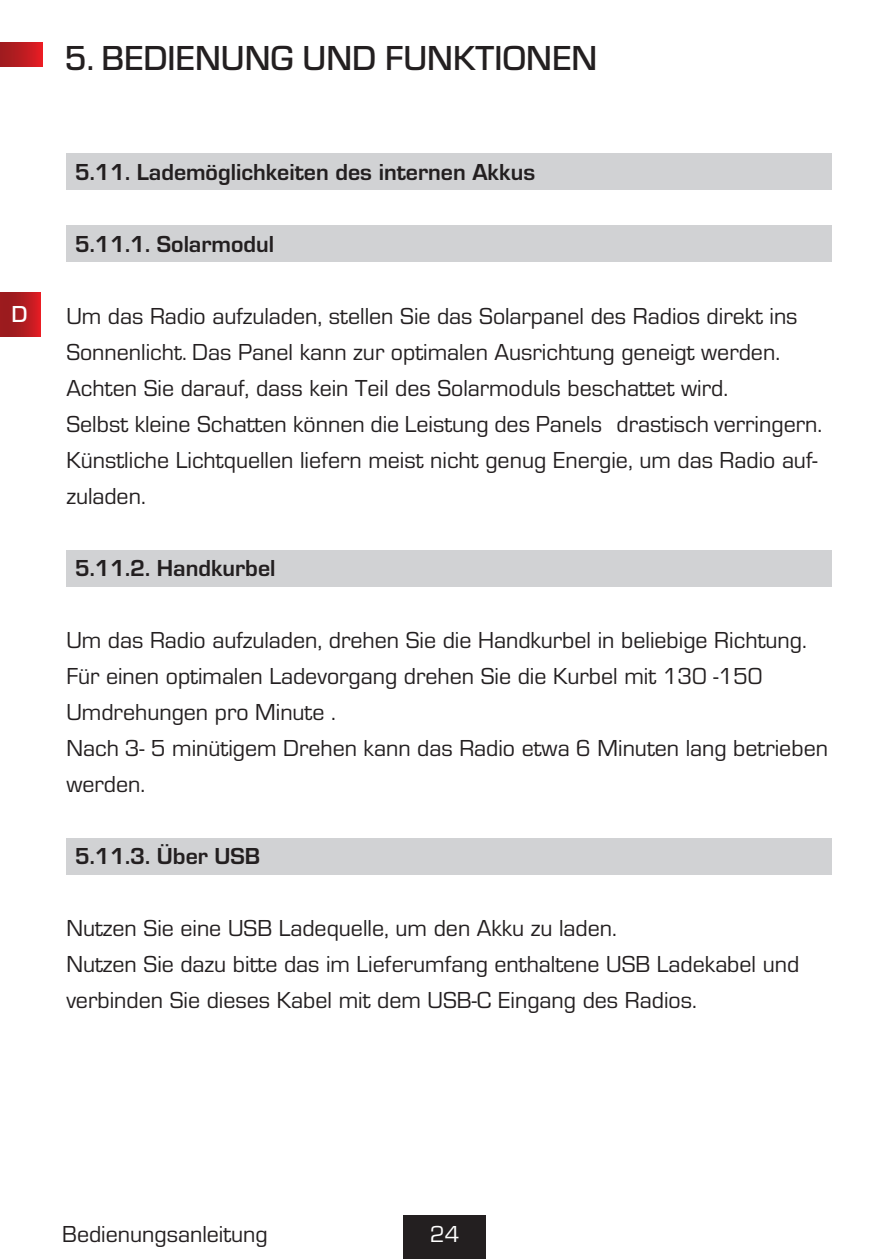
<style>
.page{position:relative;width:893px;height:1259px;background:#fff}
.page>*{position:absolute;margin:0;border:0;box-sizing:border-box;transform-origin:0 0}
.t1{font:500 36px "Eurostile OT";color:#231f20}
.t2{font:24px/36px "Eurostile OT";color:#231f20}
.t3{font:700 24px "Eurostile OT";color:#231f20}
.t4{font:24px "Eurostile OT";color:#fff}
.t5{font:500 24px "Eurostile OT";color:#fff}
</style>
<div class="page">
<svg style="left:0;top:293px;width:41px;height:43px;background:#b21b1f"></svg>
<div style="left:403px;top:1215px;width:83px;height:44px;background:#231f20"></div>
<div style="left:0;top:43px;width:42px;height:24px;background:linear-gradient(to right,#971c1e,#e11c24)"></div>
<div style="left:66px;top:153px;width:766px;height:37px;background:#d1d2d4"></div>
<div style="left:66px;top:225px;width:766px;height:37px;background:#d1d2d4"></div>
<div style="left:66px;top:549px;width:766px;height:37px;background:#d1d2d4"></div>
<div style="left:66px;top:837px;width:766px;height:37px;background:#d1d2d4"></div>
<p class="t5" style="left:12px;top:301px;width:18px">D</p>
<h1 class="t1" style="left:65px;top:38px;width:534px">5. BEDIENUNG UND FUNKTIONEN</h1>
<p class="t3" style="left:75px;top:159px;width:462px">5.11. Lademöglichkeiten des internen Akkus</p>
<p class="t3" style="left:75px;top:231px;width:201px">5.11.1. Solarmodul</p>
<p class="t2" style="left:66px;top:299px;width:757px">Um das Radio aufzuladen, stellen Sie das Solarpanel des Radios direkt ins Sonnenlicht. Das Panel kann zur optimalen Ausrichtung geneigt werden.<br>Achten Sie darauf, dass kein Teil des Solarmoduls beschattet wird.<br>Selbst kleine Schatten können die Leistung des Panels drastisch verringern.<br>Künstliche Lichtquellen liefern meist nicht genug Energie, um das Radio auf&shy;zuladen.</p>
<p class="t3" style="left:75px;top:555px;width:202px">5.11.2. Handkurbel</p>
<p class="t2" style="left:66px;top:623px;width:763px">Um das Radio aufzuladen, drehen Sie die Handkurbel in beliebige Richtung.<br>Für einen optimalen Ladevorgang drehen Sie die Kurbel mit 130 -150<br>Umdrehungen pro Minute .<br>Nach 3- 5 minütigem Drehen kann das Radio etwa 6 Minuten lang betrieben werden.</p>
<p class="t3" style="left:75px;top:843px;width:187px">5.11.3. Über USB</p>
<p class="t2" style="left:66px;top:911px;width:734px">Nutzen Sie eine USB Ladequelle, um den Akku zu laden.<br>Nutzen Sie dazu bitte das im Lieferumfang enthaltene USB Ladekabel und verbinden Sie dieses Kabel mit dem USB-C Eingang des Radios.</p>
<p class="t2" style="left:62px;top:1216px;width:207px">Bedienungsanleitung</p>
<p class="t4" style="left:430px;top:1221px;width:31px">24</p>
</div>
